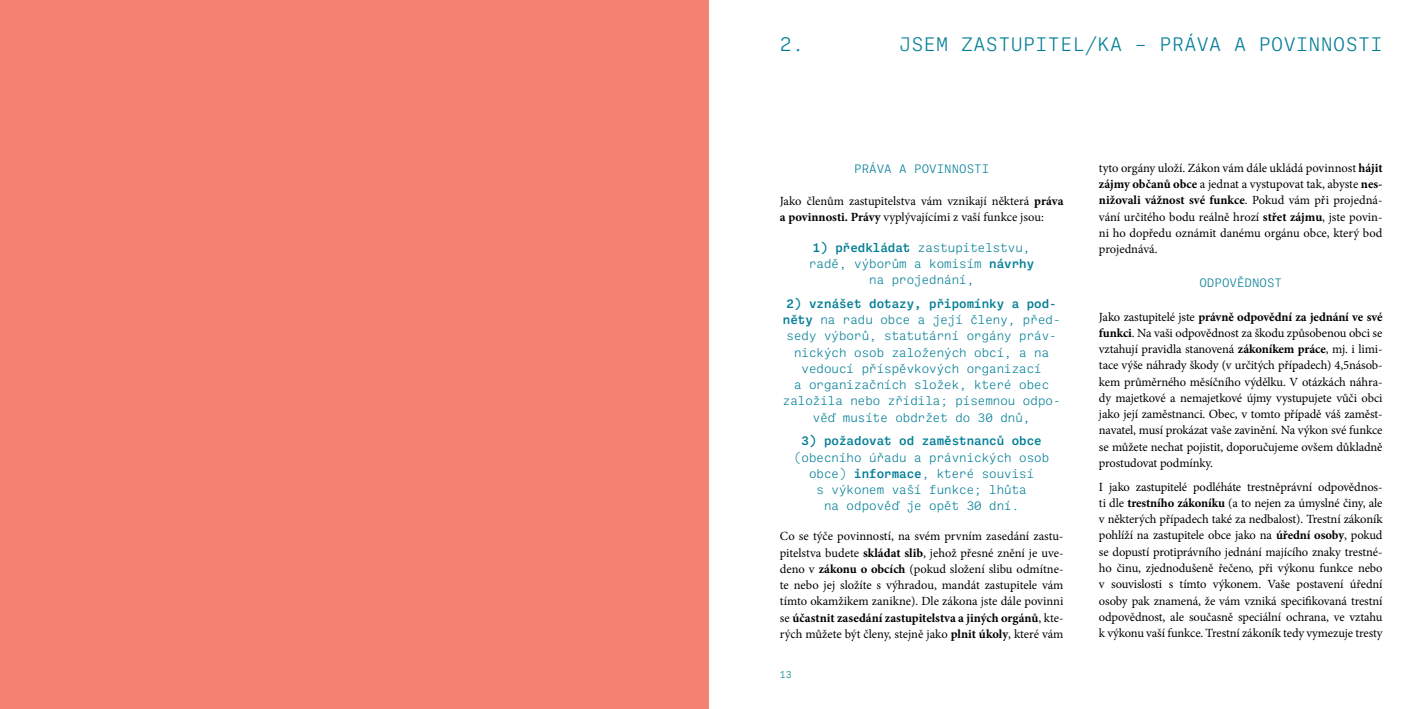
<style>
.page{position:relative;width:1418px;height:709px;background:#fff}
.page>*{position:absolute;margin:0;border:0;box-sizing:border-box;transform-origin:0 0}
.t1{font:300 20px "Ballinger Mono";letter-spacing:.02em;color:#007e96}
.t2{font:12.5px/16.2px "Minion Pro";letter-spacing:-.005em;color:#000;text-align:justify}
.t3{font:300 12.5px/16.2px "Ballinger Mono";color:#007e96;text-align:center}
.t4{font:500 12.5px "Ballinger Mono";color:#007e96}
.t5{font:300 10px "Ballinger Mono";color:#007e96}
.s1{font-weight:700}
.s2{font-weight:500}
</style>
<div class="page">
<div style="left:0;top:0;width:709px;height:709px;background:#f48172"></div>
<h1 class="t1" style="left:780px;top:34px;width:26px">2.</h1>
<h1 class="t1" style="left:899px;top:34px;width:485px">JSEM ZASTUPITEL/KA – PRÁVA A POVINNOSTI</h1>
<p class="t3" style="left:854px;top:160px;width:136px">PRÁVA A POVINNOSTI</p>
<p class="t2" style="left:780px;top:193px;width:285px">Jako členům zastupitelstva vám vznikají některá <span class="s1">práva a povinnosti. Právy</span> vyplývajícími z vaší funkce jsou:</p>
<p class="t3" style="left:809px;top:239px;width:226px"><span class="s2">1) předkládat</span> zastupitelstvu, radě, výborům a komisím <span class="s2">návrhy </span>na projednání,</p>
<p class="t3" style="left:783px;top:295px;width:279px"><span class="s2">2) vznášet dotazy, připomínky a pod&shy;něty</span> na radu obce a její členy, před&shy;sedy výborů, statutární orgány práv&shy;nických osob založených obcí, a na vedoucí příspěvkových organizací<br>a organizačních složek, které obec založila nebo zřídila; písemnou odpo&shy;věď musíte obdržet do 30 dnů,</p>
<p class="t4" style="left:801px;top:434px;width:242px">3) požadovat od zaměstnanců obce</p>
<p class="t3" style="left:794px;top:449px;width:257px">(obecního úřadu a právnických osob obce) <span class="s2">informace</span>, které souvisí<br>s výkonem vaší funkce; lhůta<br>na odpověď je opět 30 dní.</p>
<p class="t2" style="left:780px;top:528px;width:285px">Co se týče povinností, na svém prvním zasedání zastu&shy;pitelstva budete <span class="s1">skládat slib</span>, jehož přesné znění je uve&shy;deno v <span class="s1">zákonu o obcích</span> (pokud složení slibu odmítne&shy;te nebo jej složíte s výhradou, mandát zastupitele vám tímto okamžikem zanikne). Dle zákona jste dále povinni se <span class="s1">účastnit zasedání zastupitelstva a jiných orgánů</span>, kte&shy;rých můžete být členy, stejně jako <span class="s1">plnit úkoly</span>, které vám</p>
<p class="t5" style="left:780px;top:668px;width:13px">13</p>
<p class="t2" style="left:1098px;top:160px;width:285px">tyto orgány uloží. Zákon vám dále ukládá povinnost <span class="s1">hájit zájmy občanů obce</span> a jednat a vystupovat tak, abyste <span class="s1">nes&shy;nižovali vážnost své funkce</span>. Pokud vám při projedná&shy;vání určitého bodu reálně hrozí <span class="s1">střet zájmu</span>, jste povin&shy;ni ho dopředu oznámit danému orgánu obce, který bod projednává.</p>
<p class="t3" style="left:1199px;top:274px;width:84px">ODPOVĚDNOST</p>
<p class="t2" style="left:1098px;top:308px;width:285px">Jako zastupitelé jste <span class="s1">právně odpovědní za jednání ve své funkci</span>. Na vaši odpovědnost za škodu způsobenou obci se vztahují pravidla stanovená <span class="s1">zákoníkem práce</span>, mj. i limi&shy;tace výše náhrady škody (v určitých případech) 4,5násob&shy;kem průměrného měsíčního výdělku. V otázkách náhra&shy;dy majetkové a nemajetkové újmy vystupujete vůči obci jako její zaměstnanci. Obec, v tomto případě váš zaměst&shy;navatel, musí prokázat vaše zavinění. Na výkon své funkce se můžete nechat pojistit, doporučujeme ovšem důkladně prostudovat podmínky.</p>
<p class="t2" style="left:1098px;top:478px;width:285px">I jako zastupitelé podléháte trestněprávní odpovědnos&shy;ti dle <span class="s1">trestního zákoníku</span> (a to nejen za úmyslné činy, ale v některých případech také za nedbalost). Trestní zákoník pohlíží na zastupitele obce jako na <span class="s1">úřední osoby</span>, pokud se dopustí protiprávního jednání majícího znaky trestné&shy;ho činu, zjednodušeně řečeno, při výkonu funkce nebo v souvislosti s tímto výkonem. Vaše postavení úřední osoby pak znamená, že vám vzniká specifikovaná trestní odpovědnost, ale současně speciální ochrana, ve vztahu k výkonu vaší funkce. Trestní zákoník tedy vymezuje tresty</p>
</div>
